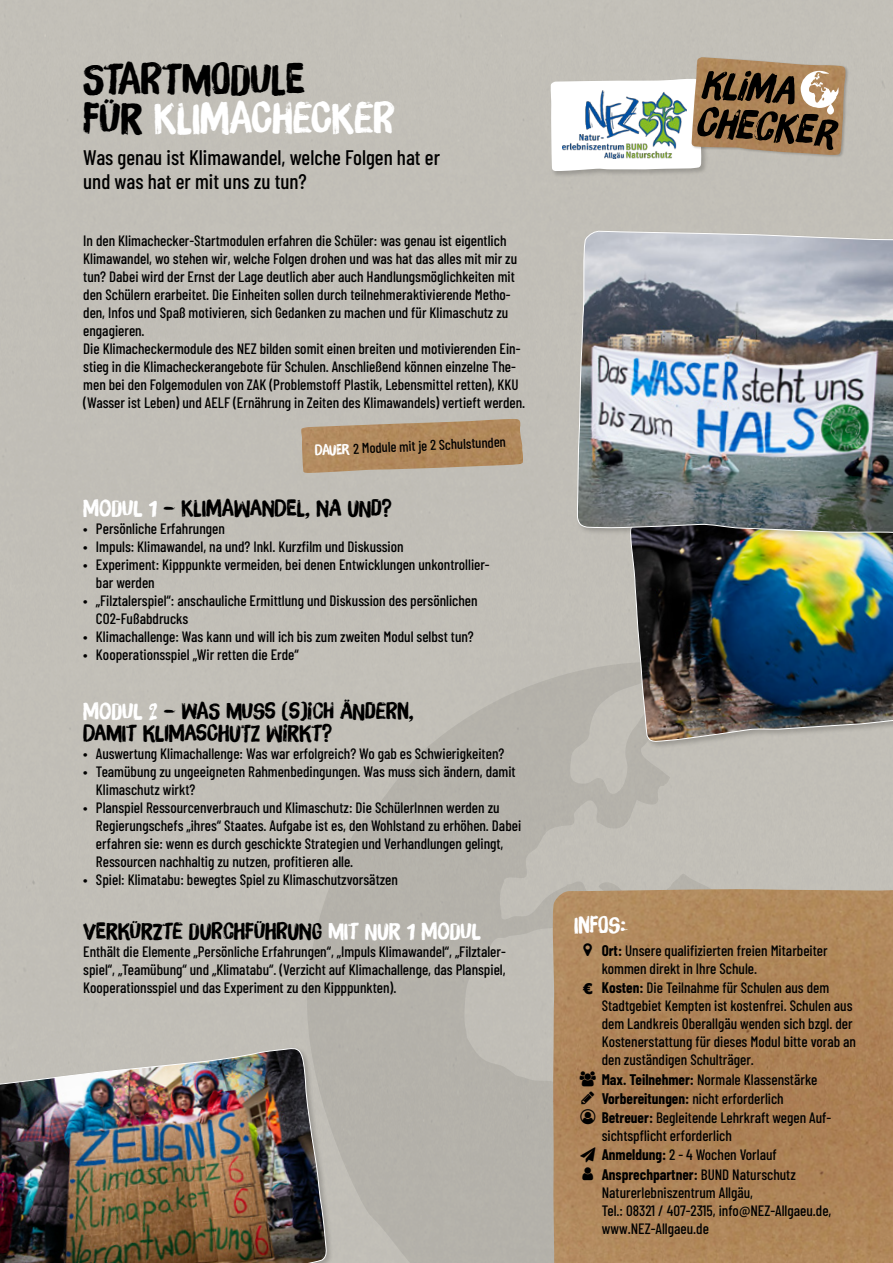
<style>
.page{position:relative;width:893px;height:1263px;background:#fff}
.page>*{position:absolute;margin:0;border:0;box-sizing:border-box;transform-origin:0 0}
.t1{font:42px/39px "Brush Up";color:#000}
.t2{font:22.5px/22.5px "Brush Up";color:#000}
.t3{font:22.5px "Brush Up";color:#fff}
.t4{font:500 21px/24px "Barlow Condensed";color:#000}
.t5{font:500 15px/18px "Barlow Condensed";color:#000}
.t6{font:500 14.25px "Barlow Condensed";color:#000}
.s1{color:#fff}
.s2{font-family:"Brush Up";font-weight:400;color:#fff}
.s3{font-weight:700}
.s4{font-family:"Arial";font-weight:900}
</style>
<div class="page">
<svg style="left:305px;top:638px;width:588px;height:625px;background:#bab7b0"></svg>
<div style="left:549px;top:77px;width:159px;height:101px;background:#000;opacity:.2"></div>
<div style="left:691px;top:57px;width:158px;height:101px;background:#000;opacity:.2"></div>
<img style="left:692px;top:57px;width:153px;height:98px">
<svg style="left:550px;top:69px;width:289px;height:102px"></svg>
<img style="left:551px;top:889px;width:342px;height:213px">
<img style="left:553px;top:1101px;width:340px;height:162px">
<img style="left:300px;top:419px;width:223px;height:54px">
<div style="left:0;top:1047px;width:334px;height:216px;background:#bcb9b2"></div>
<img style="left:0;top:1048px;width:327px;height:215px">
<div style="left:629px;top:492px;width:264px;height:257px;background:#000;opacity:.2"></div>
<img style="left:628px;top:542px;width:265px;height:200px">
<div style="left:576px;top:230px;width:317px;height:312px;background:#000;opacity:.2"></div>
<img style="left:576px;top:230px;width:317px;height:305px">
<svg style="left:584px;top:943px;width:8px;height:13px"></svg>
<svg style="left:580px;top:1071px;width:16px;height:54px"></svg>
<svg style="left:582px;top:1167px;width:11px;height:13px"></svg>
<h1 class="t1" style="left:83px;top:59px;width:313px">STARTMODULE<br>FÜR <span class="s1">KLIMACHECKER</span></h1>
<h3 class="t4" style="left:83px;top:144px;width:358px">Was genau ist Klimawandel, welche Folgen hat er und was hat er mit uns zu tun?</h3>
<p class="t5" style="left:83px;top:231px;width:443px">In den Klimachecker-Startmodulen erfahren die Schüler: was genau ist eigentlich Klimawandel, wo stehen wir, welche Folgen drohen und was hat das alles mit mir zu tun? Dabei wird der Ernst der Lage deutlich aber auch Handlungsmöglichkeiten mit den Schülern erarbeitet. Die Einheiten sollen durch teilnehmeraktivierende Metho&shy;den, Infos und Spaß motivieren, sich Gedanken zu machen und für Klimaschutz zu engagieren.<br>Die Klimacheckermodule des NEZ bilden somit einen breiten und motivierenden Ein&shy;stieg in die Klimacheckerangebote für Schulen. Anschließend können einzelne The&shy;men bei den Folgemodulen von ZAK (Problemstoff Plastik, Lebensmittel retten), KKU (Wasser ist Leben) und AELF (Ernährung in Zeiten des Klimawandels) vertieft werden.</p>
<p class="t6" style="left:315px;top:441px;width:192px;rotate:-3deg"><span class="s2">DAUER</span> 2 Module mit je 2 Schulstunden</p>
<h2 class="t2" style="left:83px;top:497px;width:310px"><span class="s1">MODUL 1</span> – KLIMAWANDEL, NA UND?</h2>
<p class="t5" style="left:83px;top:519px;width:143px">• Persönliche Erfahrungen</p>
<p class="t5" style="left:83px;top:537px;width:322px">• Impuls: Klimawandel, na und? Inkl. Kurzfilm und Diskussion</p>
<p class="t5" style="left:96px;top:555px;width:395px;text-indent:-13px">• Experiment: Kipppunkte vermeiden, bei denen Entwicklungen unkontrollier&shy;bar werden</p>
<p class="t5" style="left:96px;top:591px;width:383px;text-indent:-13px">• „Filztalerspiel“: anschauliche Ermittlung und Diskussion des persönlichen<br>CO2-Fußabdrucks</p>
<p class="t5" style="left:83px;top:627px;width:392px">• Klimachallenge: Was kann und will ich bis zum zweiten Modul selbst tun?</p>
<p class="t5" style="left:83px;top:645px;width:217px">• Kooperationsspiel „Wir retten die Erde“</p>
<h2 class="t2" style="left:83px;top:699px;width:332px"><span class="s1">MODUL 2</span> – WAS MUSS (S)ICH ÄNDERN,<br>DAMIT KLIMASCHUTZ WIRKT?</h2>
<p class="t5" style="left:83px;top:744px;width:423px">• Auswertung Klimachallenge: Was war erfolgreich? Wo gab es Schwierigkeiten?</p>
<p class="t5" style="left:96px;top:762px;width:421px;text-indent:-13px">• Teamübung zu ungeeigneten Rahmenbedingungen. Was muss sich ändern, damit<br>Klimaschutz wirkt?</p>
<p class="t5" style="left:96px;top:798px;width:427px;text-indent:-13px">• Planspiel Ressourcenverbrauch und Klimaschutz: Die SchülerInnen werden zu Regierungschefs „ihres“ Staates. Aufgabe ist es, den Wohlstand zu erhöhen. Dabei erfahren sie: wenn es durch geschickte Strategien und Verhandlungen gelingt, Ressourcen nachhaltig zu nutzen, profitieren alle.</p>
<p class="t5" style="left:83px;top:870px;width:316px">• Spiel: Klimatabu: bewegtes Spiel zu Klimaschutzvorsätzen</p>
<h2 class="t2" style="left:83px;top:920px;width:398px">VERKÜRZTE DURCHFÜHRUNG <span class="s1">MIT NUR 1 MODUL</span></h2>
<p class="t5" style="left:83px;top:942px;width:424px;text-align:justify">Enthält die Elemente „Persönliche Erfahrungen“, „Impuls Klimawandel“, „Filztaler&shy;spiel“, „Teamübung“ und „Klimatabu“. (Verzicht auf Klimachallenge, das Planspiel, Kooperationsspiel und das Experiment zu den Kipppunkten).</p>
<h2 class="t3" style="left:574px;top:911px;width:55px">INFOS:</h2>
<p class="t5" style="left:602px;top:941px;width:228px"><span class="s3">Ort:</span> Unsere qualifizierten freien Mitarbeiter</p>
<p class="t5" style="left:602px;top:959px;width:157px">kommen direkt in Ihre Schule.</p>
<p class="t5" style="left:583px;top:978px;width:248px"><span class="s4">€</span> <span class="s3">Kosten:</span> Die Teilnahme für Schulen aus dem</p>
<p class="t5" style="left:602px;top:996px;width:252px">Stadtgebiet Kempten ist kostenfrei. Schulen aus</p>
<p class="t5" style="left:602px;top:1014px;width:253px">dem Landkreis Oberallgäu wenden sich bzgl. der</p>
<p class="t5" style="left:602px;top:1032px;width:256px">Kostenerstattung für dieses Modul bitte vorab an</p>
<p class="t5" style="left:602px;top:1050px;width:154px">den zuständigen Schulträger.</p>
<p class="t5" style="left:602px;top:1069px;width:217px"><span class="s3">Max. Teilnehmer:</span> Normale Klassenstärke</p>
<p class="t5" style="left:602px;top:1088px;width:184px"><span class="s3">Vorbereitungen:</span> nicht erforderlich</p>
<p class="t5" style="left:602px;top:1108px;width:231px"><span class="s3">Betreuer:</span> Begleitende Lehrkraft wegen Auf-</p>
<p class="t5" style="left:602px;top:1126px;width:132px">sichtspflicht erforderlich</p>
<p class="t5" style="left:602px;top:1145px;width:231px;text-indent:-21px">➢ <span class="s3">Anmeldung:</span> 2 - 4 Wochen Vorlauf <span class="s3">Ansprechpartner:</span> BUND Naturschutz Naturerlebniszentrum Allgäu,<br>Tel.: 08321 / 407-2315, info@NEZ-Allgaeu.de, www.NEZ-Allgaeu.de</p>
</div>
